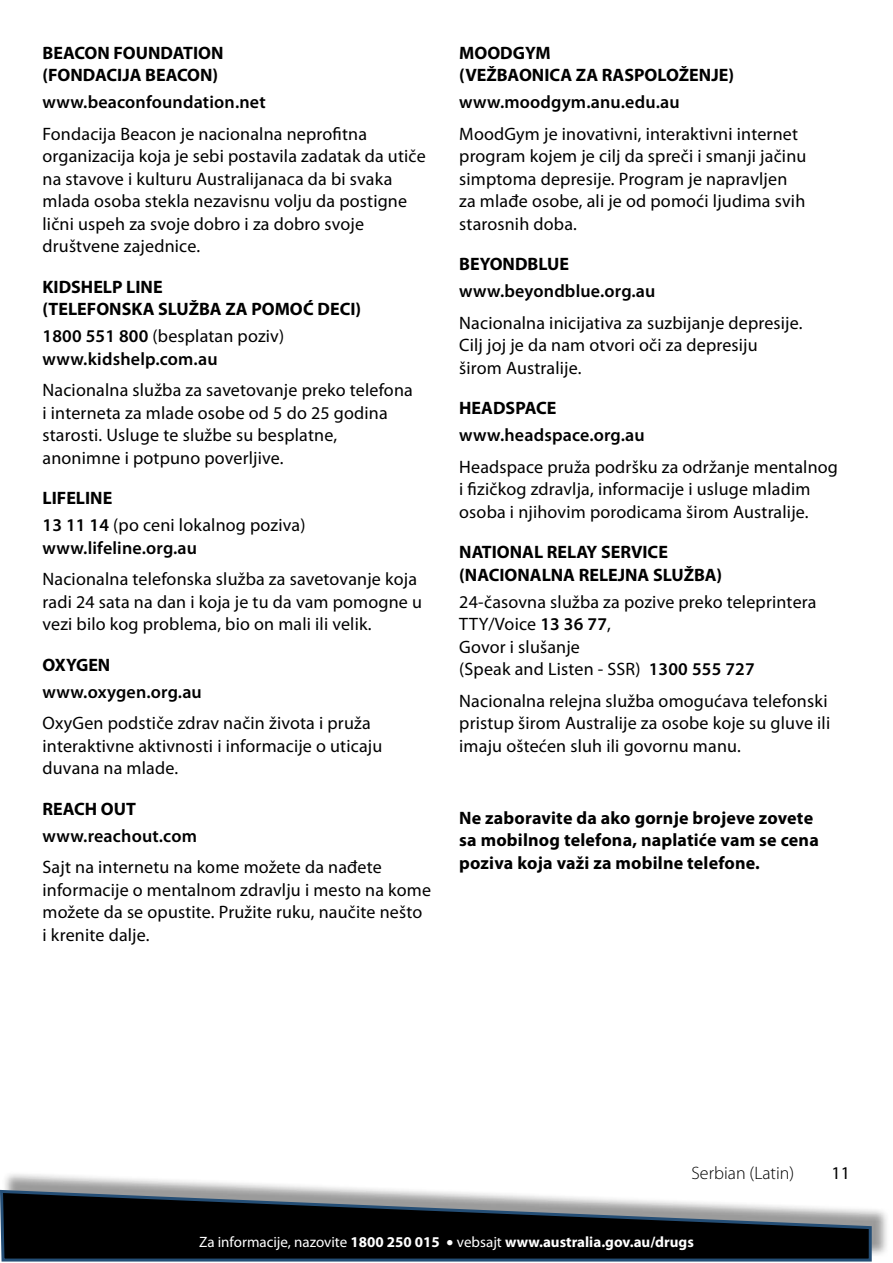
<style>
.page{position:relative;width:893px;height:1263px;background:#fff}
.page>*{position:absolute;margin:0;border:0;box-sizing:border-box;transform-origin:0 0}
.t1{font:18px/22.5px "Myriad Pro";letter-spacing:.01em;color:#000}
.t2{font:700 18px/22.5px "Myriad Pro";color:#000}
.t3{font:600 18px/22.5px "Myriad Pro";letter-spacing:.01em;color:#000}
.t4{font:300 18px "Myriad Pro";color:#000}
.t5{font:700 15px "Myriad Pro";color:#fff}
.s1{font-weight:400}
.s2{font-weight:700}
.s3{font-weight:600}
.s4{font-family:"Helvetica Neue";font-weight:400}
</style>
<div class="page">
<div style="left:2px;top:1171px;width:888px;height:87px;background:#000;opacity:.4"></div>
<svg style="left:0;top:1188px;width:873px;height:74px"></svg>
<p class="t2" style="left:43px;top:41px;width:182px">BEACON FOUNDATION (FONDACIЈA BEACON)</p>
<p class="t3" style="left:43px;top:90px;width:225px">www.beaconfoundation.net</p>
<p class="t1" style="left:43px;top:122px;width:385px">Fondacija Beacon je nacionalna neprofitna organizacija koja je sebi postavila zadatak da utiče na stavove i kulturu Australijanaca da bi svaka mlada osoba stekla nezavisnu volju da postigne lični uspeh za svoje dobro i za dobro svoje društvene zajednice.</p>
<p class="t2" style="left:43px;top:275px;width:320px">KIDSHELP LINE<br>(TELEFONSKA SLUŽBA ZA POMOĆ DECI)</p>
<p class="t3" style="left:43px;top:324px;width:243px">1800 551 800 <span class="s1">(besplatan poziv) </span>www.kidshelp.com.au</p>
<p class="t1" style="left:43px;top:378px;width:372px">Nacionalna služba za savetovanje preko telefona i interneta za mlade osobe od 5 do 25 godina starosti. Usluge te službe su besplatne, anonimne i potpuno poverljive.</p>
<p class="t1" style="left:43px;top:484px;width:264px;line-height:27px"><span class="s2">LIFELINE<br></span><span class="s3">13 11 14</span> (po ceni lokalnog poziva)</p>
<p class="t3" style="left:43px;top:536px;width:156px">www.lifeline.org.au</p>
<p class="t1" style="left:43px;top:567px;width:381px">Nacionalna telefonska služba za savetovanje koja radi 24 sata na dan i koja je tu da vam pomogne u vezi bilo kog problema, bio on mali ili velik.</p>
<p class="t2" style="left:43px;top:653px;width:69px">OXYGEN</p>
<p class="t3" style="left:43px;top:680px;width:161px">www.oxygen.org.au</p>
<p class="t1" style="left:43px;top:711px;width:341px">OxyGen podstiče zdrav način života i pruža interaktivne aktivnosti i informacije o uticaju duvana na mlade.</p>
<p class="t2" style="left:43px;top:797px;width:95px">REACH OUT</p>
<p class="t3" style="left:43px;top:824px;width:156px">www.reachout.com</p>
<p class="t1" style="left:43px;top:855px;width:390px">Sajt na internetu na kome možete da nađete informacije o mentalnom zdravlju i mesto na kome možete da se opustite. Pružite ruku, naučite nešto<br>i krenite dalje.</p>
<p class="t2" style="left:459px;top:41px;width:276px">MOODGYM<br>(VEŽBAONICA ZA RASPOLOŽENJE)</p>
<p class="t3" style="left:459px;top:90px;width:222px">www.moodgym.anu.edu.au</p>
<p class="t1" style="left:459px;top:122px;width:349px">MoodGym je inovativni, interaktivni internet program kojem je cilj da spreči i smanji jačinu simptoma depresije. Program je napravljen za mlađe osobe, ali je od pomoći ljudima svih starosnih doba.</p>
<p class="t2" style="left:459px;top:252px;width:111px">BEYONDBLUE</p>
<p class="t3" style="left:459px;top:279px;width:198px">www.beyondblue.org.au</p>
<p class="t1" style="left:459px;top:311px;width:345px">Nacionalna inicijativa za suzbijanje depresije.<br>Cilj joj je da nam otvori oči za depresiju širom Australije.</p>
<p class="t2" style="left:459px;top:396px;width:99px">HEADSPACE</p>
<p class="t3" style="left:459px;top:423px;width:187px">www.headspace.org.au</p>
<p class="t1" style="left:459px;top:455px;width:380px">Headspace pruža podršku za održanje mentalnog i fizičkog zdravlja, informacije i usluge mladim osoba i njihovim porodicama širom Australije.</p>
<p class="t2" style="left:459px;top:540px;width:264px">NATIONAL RELAY SERVICE (NACIONALNA RELEЈNA SLUŽBA)</p>
<p class="t1" style="left:459px;top:590px;width:359px">24-časovna služba za pozive preko teleprintera<br>TTY/Voice <span class="s3">13 36 77</span>,<br>Govor i slušanje<br>(Speak and Listen - SSR) <span class="s3">1300 555 727</span></p>
<p class="t1" style="left:459px;top:689px;width:372px">Nacionalna relejna služba omogućava telefonski pristup širom Australije za osobe koje su gluve ili imaju oštećen sluh ili govornu manu.</p>
<p class="t2" style="left:459px;top:806px;width:361px">Ne zaboravite da ako gornje brojeve zovete sa mobilnog telefona, naplatiće vam se cena poziva koja važi za mobilne telefone.</p>
<p class="t4" style="left:691px;top:1163px;width:104px">Serbian (Latin)</p>
<p class="t1" style="left:831px;top:1161px;width:20px">11</p>
<p class="t5" style="left:199px;top:1232px;width:496px"><span class="s1">Za informacije, nazovite</span> 1800 250 015 <span class="s4">•</span> <span class="s1">vеbsajt</span> www.australia.gov.au/drugs</p>
</div>
